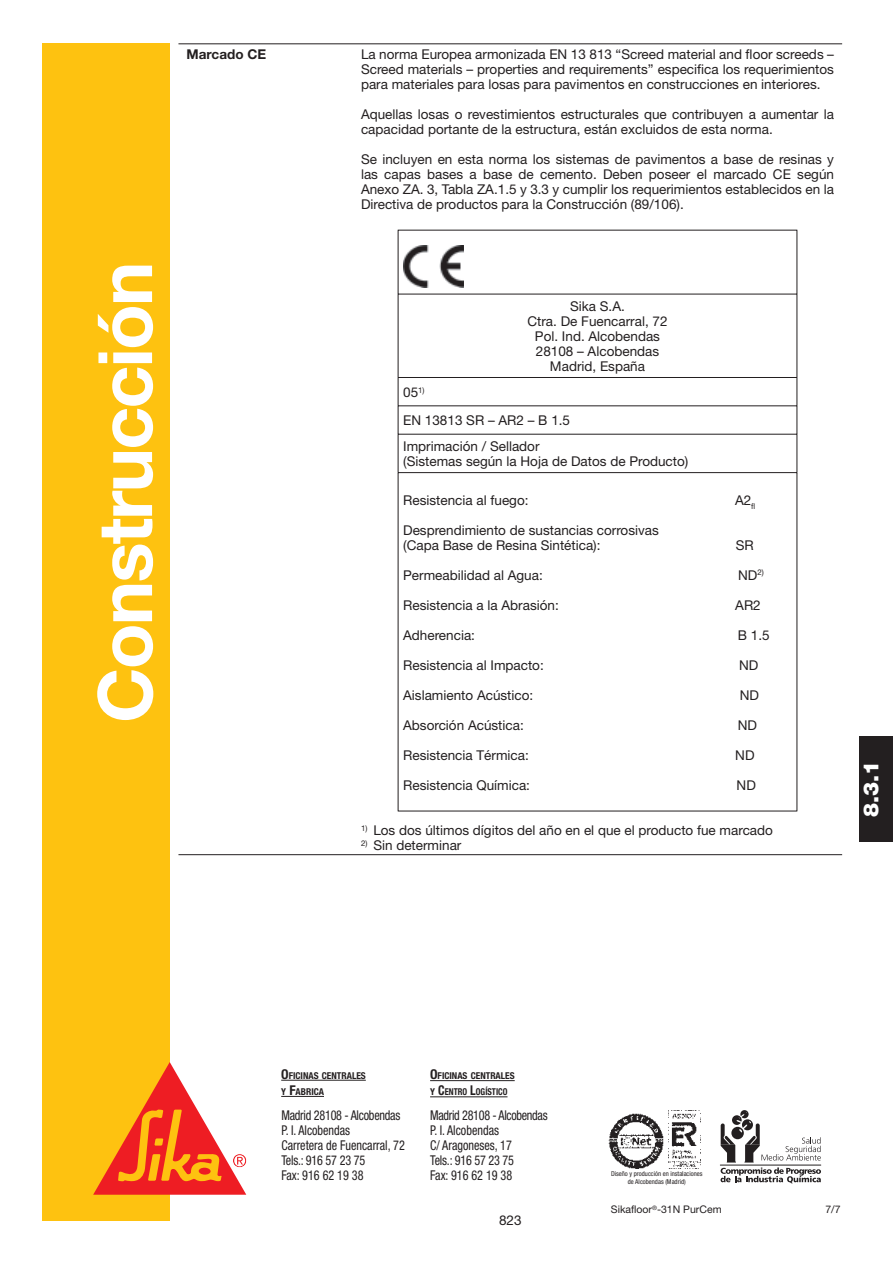
<style>
.page{position:relative;width:893px;height:1263px;background:#fff}
.page>*{position:absolute;margin:0;border:0;box-sizing:border-box;transform-origin:0 0}
.t1{font:700 75px "Helvetica Neue";letter-spacing:-.025em;color:#fff}
.t2{font:900 21px "Helvetica Neue";color:#fff}
.t3{font:13.5px/15px "Helvetica Neue";color:#231f20}
.t4{font:condensed 13.5px/15px "Helvetica Neue";color:#231f20;scale:.9 1}
.t5{font:700 13.5px "Helvetica Neue";color:#231f20}
.t6{font:10.5px "Helvetica Neue";color:#231f20}
.t7{font:700 condensed 9.45px/16.2px "Helvetica Neue";color:#231f20}
.t8{font:condensed 6.75px/7.5px "Helvetica Neue";color:#231f20;text-align:center}
.s1{font-size:13.5px}
</style>
<div class="page">
<svg style="left:720px;top:1110px;width:101px;height:73px"></svg>
<hr style="left:281px;top:1080px;width:85px;height:1px;background:#231f20">
<hr style="left:281px;top:1096px;width:43px;height:1px;background:#231f20">
<hr style="left:430px;top:1080px;width:84px;height:1px;background:#231f20">
<hr style="left:430px;top:1097px;width:77px;height:1px;background:#231f20">
<img style="left:608px;top:1113px;width:55px;height:55px">
<img style="left:668px;top:1110px;width:33px;height:59px">
<div style="left:42px;top:43px;width:128px;height:1177px;background:#fec210"></div>
<svg style="left:93px;top:1062px;width:153px;height:133px"></svg>
<hr style="left:178px;top:43px;width:664px;height:1px;background:#231f20">
<hr style="left:178px;top:854px;width:664px;height:1px;background:#231f20">
<hr style="left:398px;top:230px;width:399px;height:1px;background:#231f20">
<hr style="left:398px;top:231px;width:1px;height:63px;background:#231f20">
<hr style="left:796px;top:231px;width:1px;height:63px;background:#231f20">
<hr style="left:398px;top:294px;width:399px;height:1px;background:#231f20">
<hr style="left:398px;top:294px;width:1px;height:83px;background:#231f20">
<hr style="left:796px;top:294px;width:1px;height:83px;background:#231f20">
<hr style="left:398px;top:377px;width:399px;height:1px;background:#231f20">
<hr style="left:398px;top:405px;width:399px;height:1px;background:#231f20">
<svg style="left:398px;top:378px;width:1px;height:56px"></svg>
<svg style="left:796px;top:378px;width:1px;height:56px"></svg>
<hr style="left:398px;top:434px;width:399px;height:1px;background:#231f20">
<hr style="left:398px;top:435px;width:1px;height:37px;background:#231f20">
<hr style="left:796px;top:435px;width:1px;height:37px;background:#231f20">
<hr style="left:398px;top:472px;width:399px;height:1px;background:#231f20">
<hr style="left:398px;top:473px;width:1px;height:338px;background:#231f20">
<hr style="left:796px;top:473px;width:1px;height:338px;background:#231f20">
<hr style="left:398px;top:811px;width:399px;height:1px;background:#231f20">
<img style="left:403px;top:245px;width:60px;height:43px">
<div style="left:859px;top:737px;width:33px;height:105px;background:#231f20"></div>
<h1 class="t1" style="left:99px;top:723px;width:463px;rotate:-90deg">Construcción</h1>
<p class="t5" style="left:186px;top:49px;width:81px">Marcado CE</p>
<p class="t3" style="left:361px;top:48px;width:474px;text-align:justify">La norma Europea armonizada EN 13 813 “Screed material and floor screeds – Screed materials – properties and requirements” especifica los requerimientos para materiales para losas para pavimentos en construcciones en interiores.</p>
<p class="t3" style="left:361px;top:108px;width:474px">Aquellas losas o revestimientos estructurales que contribuyen a aumentar la capacidad portante de la estructura, están excluidos de esta norma.</p>
<p class="t3" style="left:361px;top:153px;width:474px;text-align:justify">Se incluyen en esta norma los sistemas de pavimentos a base de resinas y las capas bases a base de cemento. Deben poseer el marcado CE según Anexo ZA. 3, Tabla ZA.1.5 y 3.3 y cumplir los requerimientos establecidos en la Directiva de productos para la Construcción (89/106).</p>
<p class="t3" style="left:527px;top:301px;width:142px;text-align:center">Sika S.A.<br>Ctra. De Fuencarral, 72<br>Pol. Ind. Alcobendas<br>28108 – Alcobendas<br>Madrid, España</p>
<p class="t3" style="left:403px;top:380px;width:168px;line-height:28.3px">05<sup>1)<br></sup>EN 13813 SR – AR2 – B 1.5</p>
<p class="t3" style="left:403px;top:441px;width:287px">Imprimación / Sellador<br>(Sistemas según la Hoja de Datos de Producto)</p>
<p class="t3" style="left:403px;top:494px;width:127px">Resistencia al fuego:</p>
<p class="t3" style="left:735px;top:494px;width:22px">A2<sub>fl</sub></p>
<p class="t3" style="left:403px;top:524px;width:257px">Desprendimiento de sustancias corrosivas (Capa Base de Resina Sintética):</p>
<p class="t3" style="left:735px;top:539px;width:19px">SR</p>
<p class="t3" style="left:403px;top:569px;width:141px">Permeabilidad al Agua:</p>
<p class="t3" style="left:738px;top:569px;width:27px">ND<sup>2)</sup></p>
<p class="t3" style="left:403px;top:599px;width:157px">Resistencia a la Abrasión:</p>
<p class="t3" style="left:735px;top:599px;width:27px">AR2</p>
<p class="t3" style="left:403px;top:629px;width:73px">Adherencia:</p>
<p class="t3" style="left:737px;top:629px;width:33px">B 1.5</p>
<p class="t3" style="left:403px;top:659px;width:142px">Resistencia al Impacto:</p>
<p class="t3" style="left:739px;top:659px;width:21px">ND</p>
<p class="t3" style="left:403px;top:689px;width:132px">Aislamiento Acústico:</p>
<p class="t3" style="left:739px;top:689px;width:21px">ND</p>
<p class="t3" style="left:403px;top:719px;width:122px">Absorción Acústica:</p>
<p class="t3" style="left:737px;top:719px;width:21px">ND</p>
<p class="t3" style="left:403px;top:749px;width:127px">Resistencia Térmica:</p>
<p class="t3" style="left:735px;top:749px;width:21px">ND</p>
<p class="t3" style="left:403px;top:779px;width:128px">Resistencia Química:</p>
<p class="t3" style="left:736px;top:779px;width:21px">ND</p>
<p class="t3" style="left:361px;top:825px;width:413px"><sup>1)</sup> Los dos últimos dígitos del año en el que el producto fue marcado</p>
<p class="t3" style="left:361px;top:840px;width:102px"><sup>2)</sup> Sin determinar</p>
<h2 class="t2" style="left:863px;top:817px;width:58px;rotate:-90deg">8.3.1</h2>
<p class="t7" style="left:281px;top:1069px;width:86px"><span class="s1">O</span>FICINAS CENTRALES<br>Y <span class="s1">F</span>ABRICA</p>
<p class="t7" style="left:430px;top:1069px;width:86px"><span class="s1">O</span>FICINAS CENTRALES<br>Y <span class="s1">C</span>ENTRO <span class="s1">L</span>OGÍSTICO</p>
<p class="t4" style="left:281px;top:1109px;width:139px">Madrid 28108 - Alcobendas<br>P. I. Alcobendas<br>Carretera de Fuencarral, 72<br>Tels.: 916 57 23 75<br>Fax: 916 62 19 38</p>
<p class="t4" style="left:430px;top:1109px;width:132px">Madrid 28108 - Alcobendas<br>P. I. Alcobendas<br>C/ Aragoneses, 17<br>Tels.: 916 57 23 75<br>Fax: 916 62 19 38</p>
<p class="t3" style="left:499px;top:1214px;width:24px">823</p>
<p class="t8" style="left:611px;top:1171px;width:93px">Diseño y producción en instalaciones de Alcobendas (Madrid)</p>
<p class="t6" style="left:611px;top:1206px;width:112px">Sikafloor<sup>®</sup>-31N PurCem</p>
<p class="t6" style="left:825px;top:1206px;width:17px">7/7</p>
</div>
